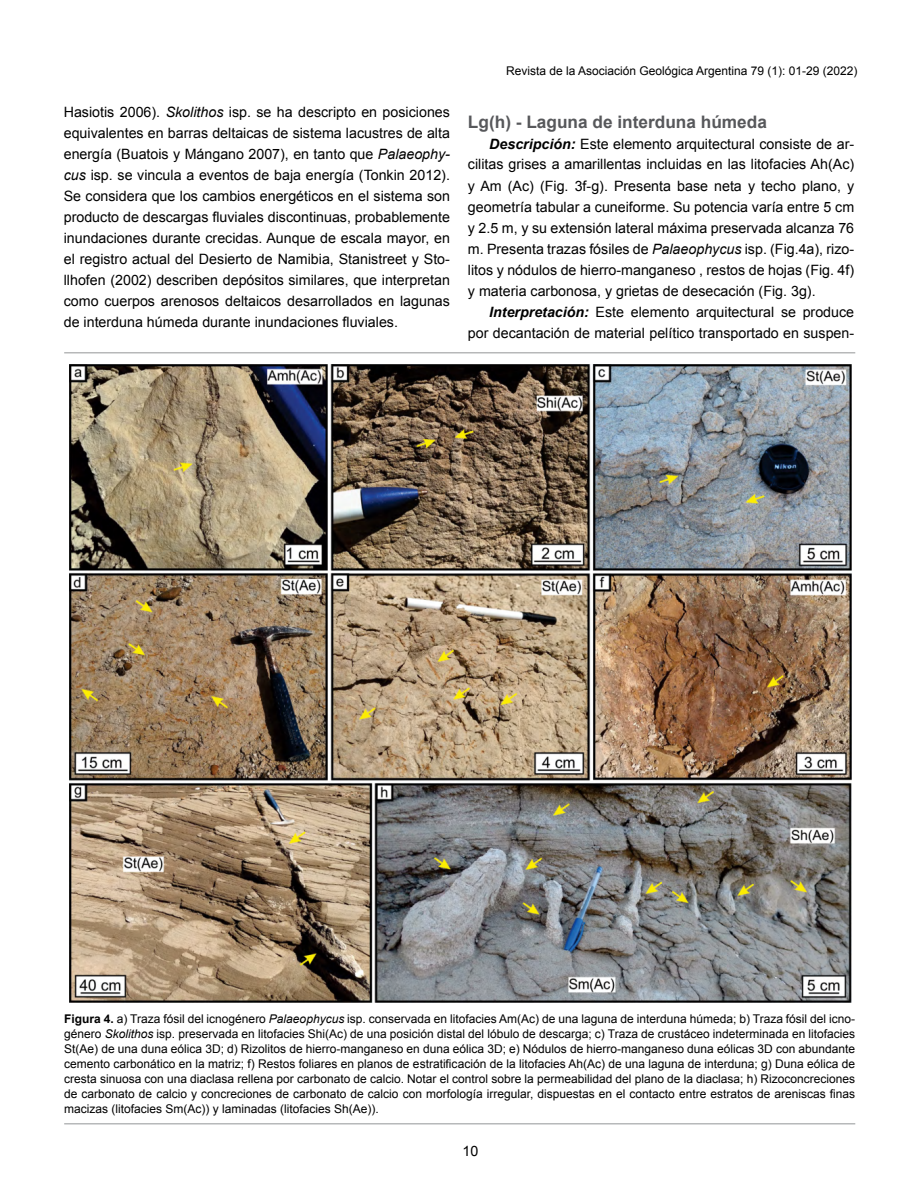
<style>
.page{position:relative;width:918px;height:1188px;background:#fff}
.page>*{position:absolute;margin:0;border:0;box-sizing:border-box;transform-origin:0 0}
.t1{font:700 17.25px "Arial";color:#57585b}
.t2{font:14.25px/21px "Arial";color:#000;text-align:justify}
.t3{font:12px/15px "Arial";color:#000;text-align:justify}
.s1{font-style:italic}
.s2{font-weight:700;font-style:italic}
.s3{font-weight:700}
</style>
<div class="page">
<hr style="left:64px;top:1123px;width:791px;height:1px;background:#939597">
<hr style="left:64px;top:352px;width:791px;height:1px;background:#939597">
<img style="left:69px;top:364px;width:782px;height:639px">
<p class="t3" style="left:506px;top:64px;width:353px">Revista de la Asociación Geológica Argentina 79 (1): 01-29 (2022)</p>
<p class="t2" style="left:64px;top:102px;width:388px">Hasiotis 2006). <span class="s1">Skolithos</span> isp. se ha descripto en posiciones equivalentes en barras deltaicas de sistema lacustres de alta energía (Buatois y Mángano 2007), en tanto que <span class="s1">Palaeophy&shy;cus</span> isp. se vincula a eventos de baja energía (Tonkin 2012).<br>Se considera que los cambios energéticos en el sistema son producto de descargas fluviales discontinuas, probablemente inundaciones durante crecidas. Aunque de escala mayor, en el registro actual del Desierto de Namibia, Stanistreet y Sto&shy;llhofen (2002) describen depósitos similares, que interpretan como cuerpos arenosos deltaicos desarrollados en lagunas de interduna húmeda durante inundaciones fluviales.</p>
<p class="t1" style="left:468px;top:115px;width:301px">Lg(h) - Laguna de interduna húmeda</p>
<p class="t2" style="left:468px;top:133px;width:388px;text-indent:21px"><span class="s2">Descripción:</span> Este elemento arquitectural consiste de ar&shy;cilitas grises a amarillentas incluidas en las litofacies Ah(Ac) y Am (Ac) (Fig. 3f-g). Presenta base neta y techo plano, y geometría tabular a cuneiforme. Su potencia varía entre 5 cm y 2.5 m, y su extensión lateral máxima preservada alcanza 76 m. Presenta trazas fósiles de <span class="s1">Palaeophycus</span> isp. (Fig.4a), rizo&shy;litos y nódulos de hierro-manganeso , restos de hojas (Fig. 4f) y materia carbonosa, y grietas de desecación (Fig. 3g).</p>
<p class="t2" style="left:468px;top:301px;width:388px;text-align:right"><span class="s2">Interpretación:</span> Este elemento arquitectural se produce por decantación de material pelítico transportado en suspen-</p>
<p class="t3" style="left:64px;top:1012px;width:793px"><span class="s3">Figura 4.</span> a) Traza fósil del icnogénero <span class="s1">Palaeophycus</span> isp. conservada en litofacies Am(Ac) de una laguna de interduna húmeda; b) Traza fósil del icno&shy;género <span class="s1">Skolithos</span> isp. preservada en litofacies Shi(Ac) de una posición distal del lóbulo de descarga; c) Traza de crustáceo indeterminada en litofacies St(Ae) de una duna eólica 3D; d) Rizolitos de hierro-manganeso en duna eólica 3D; e) Nódulos de hierro-manganeso duna eólicas 3D con abundante cemento carbonático en la matriz; f) Restos foliares en planos de estratificación de la litofacies Ah(Ac) de una laguna de interduna; g) Duna eólica de cresta sinuosa con una diaclasa rellena por carbonato de calcio. Notar el control sobre la permeabilidad del plano de la diaclasa; h) Rizoconcreciones de carbonato de calcio y concreciones de carbonato de calcio con morfología irregular, dispuestas en el contacto entre estratos de areniscas finas macizas (litofacies Sm(Ac)) y laminadas (litofacies Sh(Ae)).</p>
<p class="t2" style="left:462px;top:1142px;width:17px">10</p>
</div>
